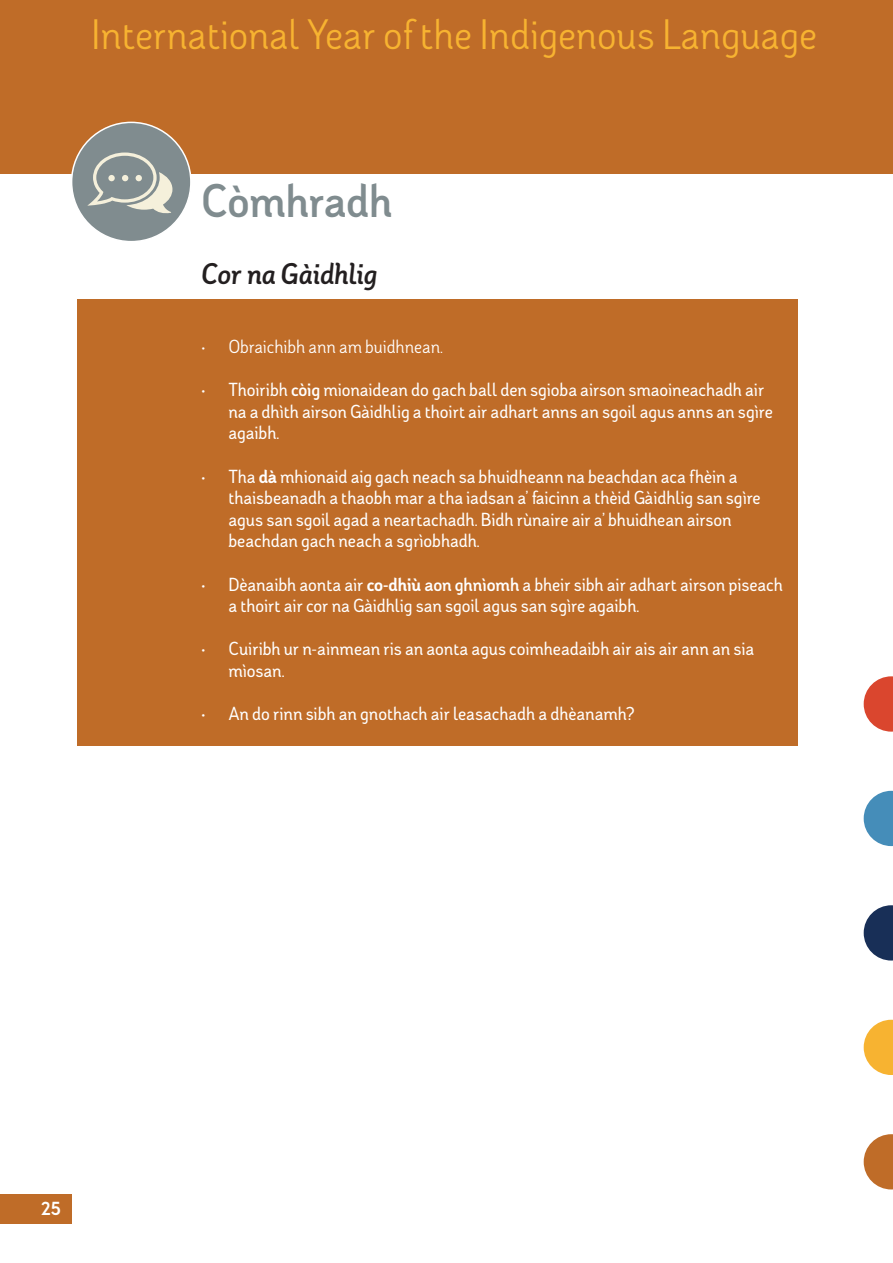
<style>
.page{position:relative;width:893px;height:1263px;background:#fff}
.page>*{position:absolute;margin:0;border:0;box-sizing:border-box;transform-origin:0 0}
.t1{font:700 45px "Adoquin";color:#808c8f}
.t2{font:40.5px "Adoquin";color:#f7b331}
.t3{font:italic 700 28.5px "Adoquin";letter-spacing:.01em;color:#231f20}
.t4{font:500 18px/21.6px "Adoquin";color:#fff}
.t5{font:18px "Adoquin";color:#fff}
.t6{font:900 18px "Adoquin";color:#fff}
.s1{font-weight:700}
.s2{font-weight:900}
</style>
<div class="page">
<div style="left:0;top:1194px;width:72px;height:30px;background:#bf6c28"></div>
<div style="left:78px;top:299px;width:720px;height:447px;background:#bf6c28"></div>
<div style="left:0;top:0;width:893px;height:174px;background:#bf6c28"></div>
<svg style="left:864px;top:1134px;width:29px;height:55px"></svg>
<svg style="left:864px;top:1020px;width:29px;height:55px"></svg>
<svg style="left:864px;top:905px;width:29px;height:55px"></svg>
<svg style="left:864px;top:791px;width:29px;height:55px"></svg>
<svg style="left:864px;top:676px;width:29px;height:56px"></svg>
<div style="left:72px;top:122px;width:119px;height:120px;background:#808c8f;border-radius:50%"></div>
<div style="left:71px;top:122px;width:121px;height:120px;border:2px solid #fff;border-radius:50%"></div>
<svg style="left:87px;top:153px;width:85px;height:61px"></svg>
<div style="left:108px;top:175px;width:7px;height:6px;background:#f5f0db;border-radius:50%"></div>
<p class="t2" style="left:91px;top:10px;width:727px">International Year of the Indigenous Language</p>
<p class="t1" style="left:201px;top:172px;width:192px">Còmhradh</p>
<p class="t3" style="left:201px;top:256px;width:177px">Cor na Gàidhlig</p>
<p class="t5" style="left:201px;top:335px;width:243px">• Obraichibh ann am buidhnean.</p>
<p class="t4" style="left:228px;top:379px;width:546px;text-indent:-27px">• Thoiribh <span class="s1">còig</span> mionaidean do gach ball den sgioba airson smaoineachadh air na a dhìth airson Gàidhlig a thoirt air adhart anns an sgoil agus anns an sgìre agaibh.</p>
<p class="t4" style="left:228px;top:465px;width:534px;text-indent:-27px">• Tha <span class="s2">dà</span> mhionaid aig gach neach sa bhuidheann na beachdan aca fhèin a thaisbeanadh a thaobh mar a tha iadsan a’ faicinn a thèid Gàidhlig san sgìre agus san sgoil agad a neartachadh. Bidh rùnaire air a’ bhuidhean airson beachdan gach neach a sgrìobhadh.</p>
<p class="t4" style="left:228px;top:573px;width:556px;text-indent:-27px">• Dèanaibh aonta air <span class="s2">co-dhiù</span> <span class="s1">aon ghnìomh</span> a bheir sibh air adhart airson piseach a thoirt air cor na Gàidhlig san sgoil agus san sgìre agaibh.</p>
<p class="t4" style="left:228px;top:638px;width:527px;text-indent:-27px">• Cuiribh ur n-ainmean ris an aonta agus coimheadaibh air ais air ann an sia mìosan.</p>
<p class="t4" style="left:201px;top:703px;width:435px">• An do rinn sibh an gnothach air leasachadh a dhèanamh?</p>
<p class="t6" style="left:41px;top:1197px;width:21px">25</p>
</div>
